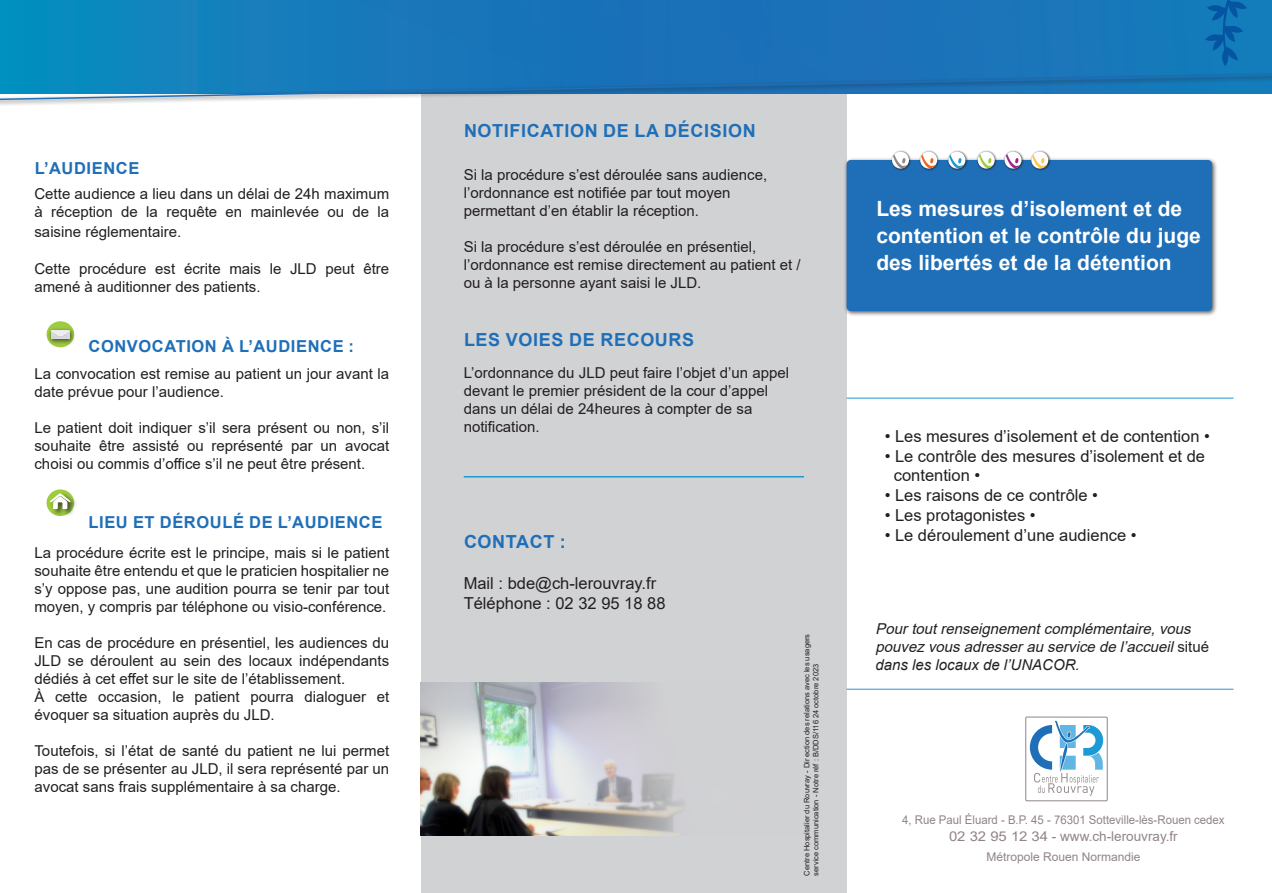
<style>
.page{position:relative;width:1272px;height:893px;background:#fff}
.page>*{position:absolute;margin:0;border:0;box-sizing:border-box;transform-origin:0 0}
.t1{font:700 21px/27px "Arial";color:#fff}
.t2{font:700 18px "Arial";letter-spacing:.035em;color:#1f6fb8}
.t3{font:16.5px/19.8px "Arial";color:#231f20}
.t4{font:700 16.5px "Arial";letter-spacing:.035em;color:#1f6fb8}
.t5{font:15px/18px "Arial";color:#231f20}
.t6{font:italic 15px/18px "Arial";color:#231f20}
.t7{font:13.5px "Arial";color:#918486;scale:1.1 1}
.t8{font:12px "Arial";color:#918486;scale:.95 1}
.t9{font:12px "Arial";color:#918486}
.t10{font:7.5px "Arial";color:#231f20}
.s1{font-style:normal}
.s2{font-style:inherit}
</style>
<div class="page">
<div style="left:421px;top:34px;width:425px;height:859px;background:#d1d2d4"></div>
<svg style="left:0;top:0;width:1271px;height:71px;background:#1678b9"></svg>
<svg style="left:1204px;top:0;width:47px;height:66px;background:#0f71b3"></svg>
<hr style="left:846px;top:689px;width:387px;height:1px;background:#1d99d6">
<div style="left:843px;top:157px;width:375px;height:160px;background:#231f20;opacity:.75"></div>
<div style="left:846px;top:160px;width:365px;height:151px;background:#1f6fb8;border-radius:4px"></div>
<div style="left:1025px;top:717px;width:82px;height:84px;border:1px solid #918486"></div>
<svg style="left:1029px;top:721px;width:74px;height:75px"></svg>
<div style="left:976px;top:150px;width:21px;height:21px;background:#231f20;opacity:.75"></div>
<img style="left:977px;top:152px;width:17px;height:17px;border-radius:8px">
<div style="left:1030px;top:150px;width:20px;height:21px;background:#231f20;opacity:.75"></div>
<img style="left:1031px;top:152px;width:17px;height:17px;border-radius:8px">
<div style="left:1003px;top:150px;width:20px;height:21px;background:#231f20;opacity:.75"></div>
<img style="left:1004px;top:152px;width:17px;height:17px;border-radius:8px">
<div style="left:947px;top:150px;width:20px;height:21px;background:#231f20;opacity:.75"></div>
<img style="left:948px;top:152px;width:17px;height:17px;border-radius:8px">
<div style="left:919px;top:150px;width:20px;height:21px;background:#231f20;opacity:.75"></div>
<img style="left:920px;top:152px;width:17px;height:17px;border-radius:8px">
<div style="left:890px;top:150px;width:21px;height:21px;background:#231f20;opacity:.75"></div>
<img style="left:892px;top:152px;width:17px;height:17px;border-radius:8px">
<hr style="left:846px;top:398px;width:387px;height:1px;background:#1d99d6">
<div style="left:0;top:71px;width:1271px;height:36px;background:#231f20;opacity:.75"></div>
<svg style="left:0;top:73px;width:1271px;height:29px"></svg>
<div style="left:47px;top:321px;width:27px;height:26px;background:#9ecc40;border-radius:50%"></div>
<div style="left:47px;top:327px;width:28px;height:18px;background:#231f20;opacity:.75"></div>
<svg style="left:50px;top:330px;width:20px;height:9px"></svg>
<svg style="left:47px;top:489px;width:27px;height:27px"></svg>
<div style="left:49px;top:492px;width:29px;height:24px;background:#231f20;opacity:.75"></div>
<svg style="left:50px;top:493px;width:21px;height:16px"></svg>
<img style="left:420px;top:682px;width:264px;height:154px">
<hr style="left:463px;top:476px;width:341px;height:1px;background:#1d99d6">
<p class="t4" style="left:35px;top:156px;width:106px">L’AUDIENCE</p>
<p class="t5" style="left:34px;top:184px;width:356px">Cette audience a lieu dans un délai de 24h maximum à réception de la requête en mainlevée ou de la</p>
<p class="t5" style="left:34px;top:222px;width:148px">saisine réglementaire.</p>
<p class="t5" style="left:34px;top:260px;width:356px">Cette procédure est écrite mais le JLD peut être amené à auditionner des patients.</p>
<p class="t4" style="left:88px;top:334px;width:267px">CONVOCATION À L’AUDIENCE :</p>
<p class="t5" style="left:34px;top:364px;width:356px">La convocation est remise au patient un jour avant la date prévue pour l’audience.</p>
<p class="t5" style="left:34px;top:418px;width:356px;text-align:justify">Le patient doit indiquer s’il sera présent ou non, s’il souhaite être assisté ou représenté par un avocat choisi ou commis d’office s’il ne peut être présent.</p>
<p class="t4" style="left:88px;top:511px;width:295px">LIEU ET DÉROULÉ DE L’AUDIENCE</p>
<p class="t5" style="left:34px;top:544px;width:356px;text-align:justify">La procédure écrite est le principe, mais si le patient souhaite être entendu et que le praticien hospitalier ne s’y oppose pas, une audition pourra se tenir par tout moyen, y compris par téléphone ou visio-conférence.</p>
<p class="t5" style="left:34px;top:634px;width:356px;text-align:justify">En cas de procédure en présentiel, les audiences du JLD se déroulent au sein des locaux indépendants dédiés à cet effet sur le site de l’établissement.</p>
<p class="t5" style="left:34px;top:688px;width:356px">À cette occasion, le patient pourra dialoguer et évoquer sa situation auprès du JLD.</p>
<p class="t5" style="left:34px;top:742px;width:356px;text-align:justify">Toutefois, si l’état de santé du patient ne lui permet pas de se présenter au JLD, il sera représenté par un avocat sans frais supplémentaire à sa charge.</p>
<p class="t2" style="left:464px;top:118px;width:293px">NOTIFICATION DE LA DÉCISION</p>
<p class="t5" style="left:463px;top:166px;width:305px">Si la procédure s’est déroulée sans audience, l’ordonnance est notifiée par tout moyen permettant d’en établir la réception.</p>
<p class="t5" style="left:463px;top:238px;width:338px">Si la procédure s’est déroulée en présentiel, l’ordonnance est remise directement au patient et / ou à la personne ayant saisi le JLD.</p>
<p class="t2" style="left:464px;top:327px;width:232px">LES VOIES DE RECOURS</p>
<p class="t5" style="left:463px;top:364px;width:327px">L’ordonnance du JLD peut faire l’objet d’un appel devant le premier président de la cour d’appel dans un délai de 24heures à compter de sa notification.</p>
<p class="t2" style="left:464px;top:529px;width:103px">CONTACT :</p>
<p class="t3" style="left:463px;top:574px;width:194px">Mail : bde@ch-lerouvray.fr</p>
<p class="t3" style="left:463px;top:593px;width:203px">Téléphone : 02 32 95 18 88</p>
<p class="t10" style="left:801px;top:876px;width:243px;rotate:-90deg">Centre Hospitalier du Rouvray - Dir ection des relations avec les usagers</p>
<p class="t10" style="left:810px;top:876px;width:213px;rotate:-90deg">service communication - Notre réf : B/DDS/116 24 octobre 2023</p>
<p class="t1" style="left:876px;top:196px;width:326px">Les mesures d’isolement et de contention et le contrôle du juge des libertés et de la détention</p>
<p class="t3" style="left:884px;top:426px;width:327px">• Les mesures d’isolement et de contention •</p>
<p class="t3" style="left:893px;top:446px;width:313px;text-indent:-9px">• Le contrôle des mesures d’isolement et de contention •</p>
<p class="t3" style="left:884px;top:485px;width:215px">• Les raisons de ce contrôle •</p>
<p class="t3" style="left:884px;top:505px;width:152px">• Les protagonistes •</p>
<p class="t3" style="left:884px;top:525px;width:253px">• Le déroulement d’une audience •</p>
<p class="t6" style="left:875px;top:620px;width:335px">Pourtoutrenseignementcomplémentaire,vous pouvezvousadresserau service de l’accueil<span class="s1">s i t u é </span><span class="s2">dans les locaux de l’UNACOR.</span></p>
<p class="t8" style="left:902px;top:811px;width:341px">4, Rue Paul Éluard - B.P. 45 - 76301 Sotteville-lès-Rouen cedex</p>
<p class="t7" style="left:949px;top:826px;width:209px">02 32 95 12 34 - www.ch-lerouvray.fr</p>
<p class="t9" style="left:986px;top:849px;width:156px">Métropole Rouen Normandie</p>
</div>
